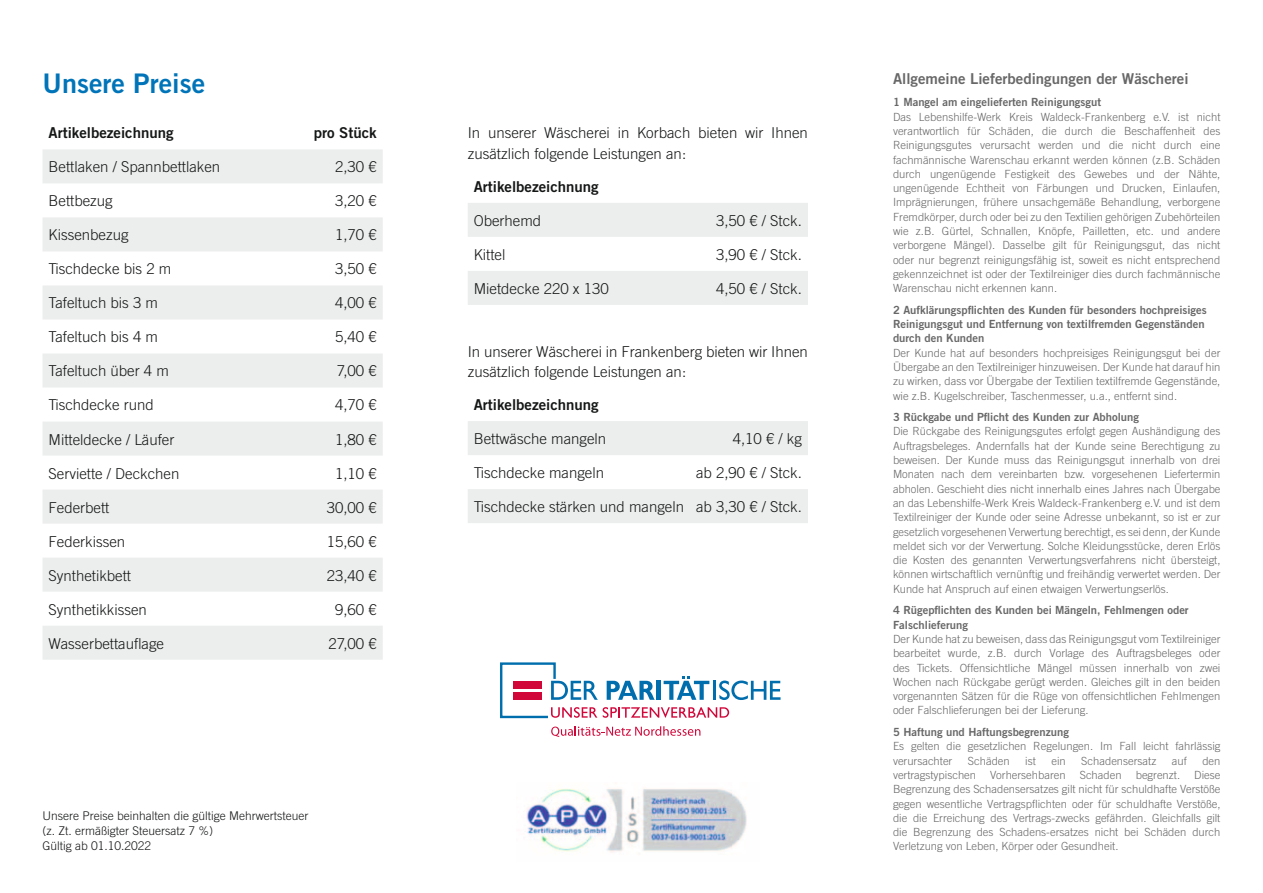
<style>
.page{position:relative;width:1263px;height:893px;background:#fff}
.page>*{position:absolute;margin:0;border:0;box-sizing:border-box;transform-origin:0 0}
.t1{font:27px "Trade Gothic LT Bold Two";color:#0074b8}
.t2{font:300 15px/20.2px "Trade Gothic LT";color:#151616}
.t3{font:15px "Trade Gothic LT Bold Two";color:#151616}
.t4{font:15px "Trade Gothic LT Bold Two";color:#686868}
.t5{font:300 12px/15px "Trade Gothic LT";color:#151616}
.t6{font:300 11.25px/14.2px "Trade Gothic LT";color:#686868;text-align:justify}
.t7{font:11.25px/14.2px "Trade Gothic LT Bold Two";color:#686868}
</style>
<div class="page">
<svg style="left:43px;top:149px;width:340px;height:511px;fill:#eceded"></svg>
<svg style="left:468px;top:203px;width:340px;height:102px"></svg>
<svg style="left:468px;top:421px;width:340px;height:102px"></svg>
<svg style="left:551px;top:726px;width:149px;height:11px"></svg>
<svg style="left:500px;top:662px;width:280px;height:57px"></svg>
<img style="left:525px;top:788px;width:222px;height:64px">
<h1 class="t1" style="left:43px;top:67px;width:164px">Unsere Preise</h1>
<h2 class="t3" style="left:49px;top:124px;width:127px">Artikelbezeichnung</h2>
<h2 class="t3" style="left:314px;top:124px;width:64px">pro Stück</h2>
<h2 class="t2" style="left:49px;top:157px;width:173px">Bettlaken / Spannbettlaken</h2>
<h2 class="t2" style="left:335px;top:157px;width:43px">2,30 €</h2>
<h2 class="t2" style="left:49px;top:191px;width:66px">Bettbezug</h2>
<h2 class="t2" style="left:335px;top:191px;width:43px">3,20 €</h2>
<h2 class="t2" style="left:49px;top:225px;width:81px">Kissenbezug</h2>
<h2 class="t2" style="left:335px;top:225px;width:43px">1,70 €</h2>
<h2 class="t2" style="left:49px;top:259px;width:124px">Tischdecke bis 2 m</h2>
<h2 class="t2" style="left:335px;top:259px;width:43px">3,50 €</h2>
<h2 class="t2" style="left:49px;top:293px;width:111px">Tafeltuch bis 3 m</h2>
<h2 class="t2" style="left:335px;top:293px;width:43px">4,00 €</h2>
<h2 class="t2" style="left:49px;top:327px;width:111px">Tafeltuch bis 4 m</h2>
<h2 class="t2" style="left:335px;top:327px;width:43px">5,40 €</h2>
<h2 class="t2" style="left:49px;top:361px;width:122px">Tafeltuch über 4 m</h2>
<h2 class="t2" style="left:337px;top:361px;width:41px">7,00 €</h2>
<h2 class="t2" style="left:49px;top:395px;width:107px">Tischdecke rund</h2>
<h2 class="t2" style="left:335px;top:395px;width:43px">4,70 €</h2>
<h2 class="t2" style="left:49px;top:429px;width:127px">Mitteldecke / Läufer</h2>
<h2 class="t2" style="left:335px;top:429px;width:43px">1,80 €</h2>
<h2 class="t2" style="left:49px;top:463px;width:132px">Serviette / Deckchen</h2>
<h2 class="t2" style="left:335px;top:463px;width:43px">1,10 €</h2>
<h2 class="t2" style="left:49px;top:497px;width:62px">Federbett</h2>
<h2 class="t2" style="left:327px;top:497px;width:52px">30,00 €</h2>
<h2 class="t2" style="left:49px;top:531px;width:78px">Federkissen</h2>
<h2 class="t2" style="left:327px;top:531px;width:52px">15,60 €</h2>
<h2 class="t2" style="left:49px;top:565px;width:84px">Synthetikbett</h2>
<h2 class="t2" style="left:327px;top:565px;width:52px">23,40 €</h2>
<h2 class="t2" style="left:49px;top:599px;width:100px">Synthetikkissen</h2>
<h2 class="t2" style="left:335px;top:599px;width:43px">9,60 €</h2>
<h2 class="t2" style="left:49px;top:633px;width:117px">Wasserbettauflage</h2>
<h2 class="t2" style="left:328px;top:633px;width:50px">27,00 €</h2>
<p class="t5" style="left:43px;top:808px;width:268px">Unsere Preise beinhalten die gültige Mehrwertsteuer (z. Zt. ermäßigter Steuersatz 7 %)<br>Gültig ab 01.10.2022</p>
<h2 class="t2" style="left:468px;top:123px;width:342px">In unserer Wäscherei in Korbach bieten wir Ihnen zusätzlich folgende Leistungen an:</h2>
<h2 class="t3" style="left:474px;top:177px;width:127px">Artikelbezeichnung</h2>
<h2 class="t2" style="left:474px;top:210px;width:69px">Oberhemd</h2>
<h2 class="t2" style="left:716px;top:210px;width:87px">3,50 € / Stck.</h2>
<h2 class="t2" style="left:474px;top:244px;width:33px">Kittel</h2>
<h2 class="t2" style="left:716px;top:244px;width:87px">3,90 € / Stck.</h2>
<h2 class="t2" style="left:474px;top:278px;width:137px">Mietdecke 220 x 130</h2>
<h2 class="t2" style="left:716px;top:278px;width:87px">4,50 € / Stck.</h2>
<h2 class="t2" style="left:468px;top:341px;width:342px">In unserer Wäscherei in Frankenberg bieten wir Ihnen zusätzlich folgende Leistungen an:</h2>
<h2 class="t3" style="left:474px;top:395px;width:127px">Artikelbezeichnung</h2>
<h2 class="t2" style="left:474px;top:428px;width:134px">Bettwäsche mangeln</h2>
<h2 class="t2" style="left:733px;top:428px;width:71px">4,10 € / kg</h2>
<h2 class="t2" style="left:474px;top:462px;width:132px">Tischdecke mangeln</h2>
<h2 class="t2" style="left:696px;top:462px;width:107px">ab 2,90 € / Stck.</h2>
<h2 class="t2" style="left:474px;top:496px;width:330px">Tischdecke stärken und mangeln ab 3,30 € / Stck.</h2>
<h2 class="t4" style="left:893px;top:69px;width:297px">Allgemeine Lieferbedingungen der Wäscherei</h2>
<p class="t7" style="left:893px;top:95px;width:210px">1 Mangel am eingelieferten Reinigungsgut</p>
<p class="t6" style="left:893px;top:109px;width:329px">Das Lebenshilfe-Werk Kreis Waldeck-Frankenberg e.V. ist nicht verantwortlich für Schäden, die durch die Beschaffenheit des Reinigungsgutes verursacht werden und die nicht durch eine fachmännische Warenschau erkannt werden können (z.B. Schäden durch ungenügende Festigkeit des Gewebes und der Nähte, ungenügende Echtheit von Färbungen und Drucken, Einlaufen, Imprägnierungen, frühere unsachgemäße Behandlung, verborgene Fremdkörper, durch oder bei zu den Textilien gehörigen Zubehörteilen wie z.B. Gürtel, Schnallen, Knöpfe, Pailletten, etc. und andere verborgene Mängel). Dasselbe gilt für Reinigungsgut, das nicht oder nur begrenzt reinigungsfähig ist, soweit es nicht entsprechend gekennzeichnet ist oder der Textilreiniger dies durch fachmännische Warenschau nicht erkennen kann.</p>
<p class="t7" style="left:893px;top:302px;width:315px">2 Aufklärungspflichten des Kunden für besonders hochpreisiges<br>Reinigungsgut und Entfernung von textilfremden Gegenständen durch den Kunden</p>
<p class="t6" style="left:893px;top:345px;width:329px">Der Kunde hat auf besonders hochpreisiges Reinigungsgut bei der Übergabe an den Textilreiniger hinzuweisen. Der Kunde hat darauf hin zu wirken, dass vor Übergabe der Textilien textilfremde Gegenstände, wie z.B. Kugelschreiber, Taschenmesser, u.a., entfernt sind.</p>
<p class="t7" style="left:893px;top:410px;width:247px">3 Rückgabe und Pflicht des Kunden zur Abholung</p>
<p class="t6" style="left:893px;top:424px;width:329px">Die Rückgabe des Reinigungsgutes erfolgt gegen Aushändigung des Auftragsbeleges. Andernfalls hat der Kunde seine Berechtigung zu beweisen. Der Kunde muss das Reinigungsgut innerhalb von drei Monaten nach dem vereinbarten bzw. vorgesehenen Liefertermin abholen. Geschieht dies nicht innerhalb eines Jahres nach Übergabe an das Lebenshilfe-Werk Kreis Waldeck-Frankenberg e.V. und ist dem Textilreiniger der Kunde oder seine Adresse unbekannt, so ist er zur gesetzlich vorgesehenen Verwertung berechtigt, es sei denn, der Kunde meldet sich vor der Verwertung. Solche Kleidungsstücke, deren Erlös die Kosten des genannten Verwertungsverfahrens nicht übersteigt, können wirtschaftlich vernünftig und freihändig verwertet werden. Der Kunde hat Anspruch auf einen etwaigen Verwertungserlös.</p>
<p class="t7" style="left:893px;top:603px;width:297px">4 Rügepflichten des Kunden bei Mängeln, Fehlmengen oder<br>Falschlieferung</p>
<p class="t6" style="left:893px;top:632px;width:329px">Der Kunde hat zu beweisen, dass das Reinigungsgut vom Textilreiniger bearbeitet wurde, z.B. durch Vorlage des Auftragsbeleges oder des Tickets. Offensichtliche Mängel müssen innerhalb von zwei Wochen nach Rückgabe gerügt werden. Gleiches gilt in den beiden vorgenannten Sätzen für die Rüge von offensichtlichen Fehlmengen oder Falschlieferungen bei der Lieferung.</p>
<p class="t7" style="left:893px;top:725px;width:177px">5 Haftung und Haftungsbegrenzung</p>
<p class="t6" style="left:893px;top:739px;width:329px">Es gelten die gesetzlichen Regelungen. Im Fall leicht fahrlässig verursachter</p>
<p class="t6" style="left:968px;top:753px;width:43px">Schäden</p>
<p class="t6" style="left:1025px;top:753px;width:12px">ist</p>
<p class="t6" style="left:1051px;top:753px;width:16px">ein</p>
<p class="t6" style="left:1081px;top:753px;width:77px">Schadensersatz</p>
<p class="t6" style="left:1172px;top:753px;width:17px">auf</p>
<p class="t6" style="left:1202px;top:753px;width:20px">den</p>
<p class="t6" style="left:893px;top:768px;width:85px">vertragstypischen</p>
<p class="t6" style="left:990px;top:768px;width:77px">Vorhersehbaren</p>
<p class="t6" style="left:1080px;top:768px;width:43px">Schaden</p>
<p class="t6" style="left:1136px;top:768px;width:46px">begrenzt.</p>
<p class="t6" style="left:893px;top:768px;width:329px;text-indent:301px">Diese Begrenzung des Schadensersatzes gilt nicht für schuldhafte Verstöße gegen wesentliche Vertragspflichten oder für schuldhafte Verstöße, die die Erreichung des Vertrags-zwecks gefährden. Gleichfalls gilt die Begrenzung des Schadens-ersatzes nicht bei Schäden durch Verletzung von Leben, Körper oder Gesundheit.</p>
</div>
